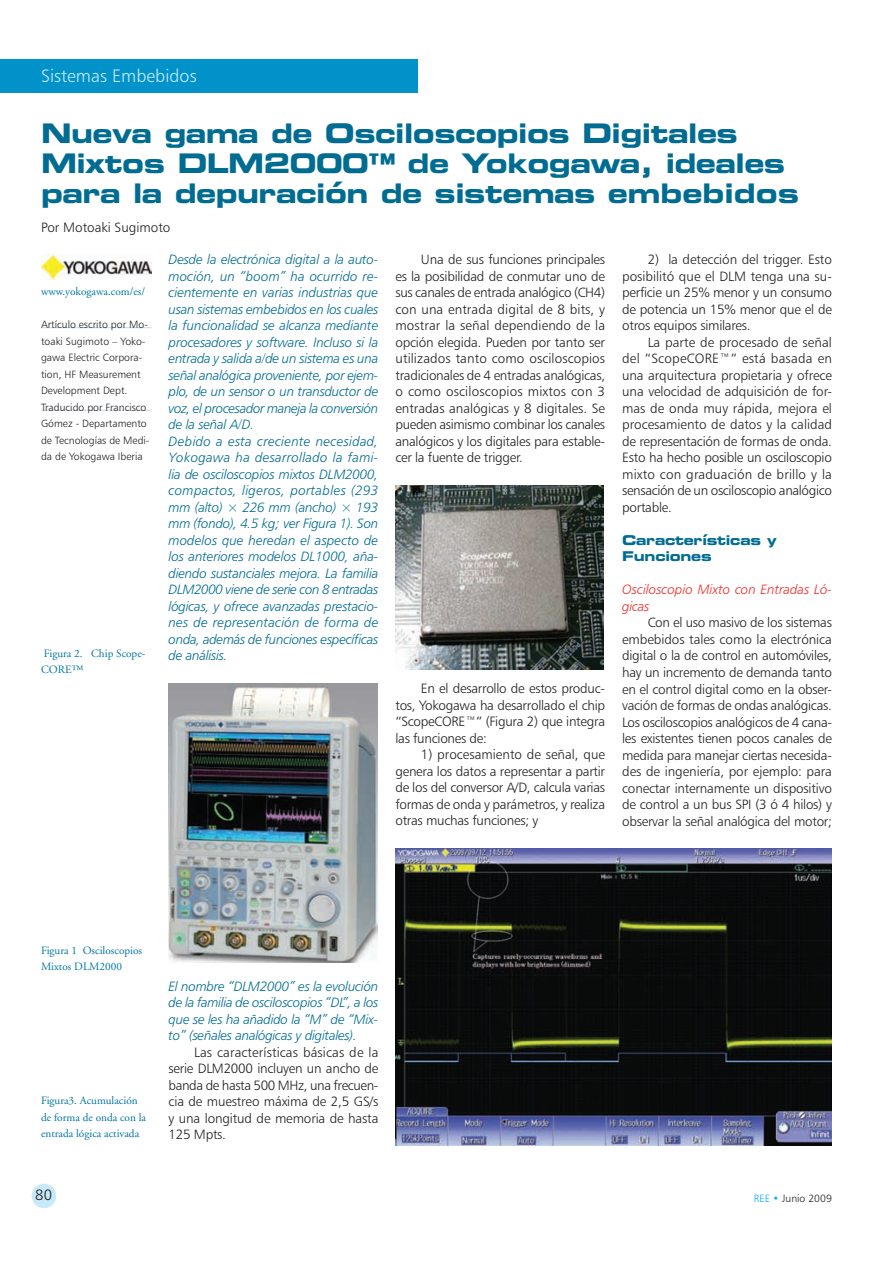
<style>
.page{position:relative;width:890px;height:1261px;background:#fff}
.page>*{position:absolute;margin:0;border:0;box-sizing:border-box;transform-origin:0 0}
.t1{font:27px/30px "Eurostile Bold Extended Two";letter-spacing:-.02em;color:#006c92}
.t2{font:18px "Humanist 777 BT Light B";color:#c6eafa}
.t3{font:15px "Humanist 777 BT Light B";color:#231f20}
.t4{font:13.5px/16.5px "Humanist 777 BT Light B";letter-spacing:-.02em;color:#231f20;text-align:justify}
.t5{font:13.5px/16.5px "Humanist 777 BT Light Italic B";letter-spacing:-.02em;color:#006c92}
.t6{font:13.5px/16.5px "Humanist 777 BT Light Italic B";letter-spacing:-.005em;color:#ee2f2a}
.t7{font:13.5px/16.5px "Eurostile Bold Extended Two";letter-spacing:-.02em;color:#006c92}
.t8{font:13.5px "Humanist 777 BT Light B";color:#231f20}
.t9{font:11.25px/16.5px "Adobe Garamond";color:#0076a3}
.t10{font:10.5px/16.5px "Humanist 777 BT Light B";color:#231f20}
.s1{color:#00aeef}
</style>
<div class="page">
<div style="left:32px;top:1183px;width:24px;height:25px;background:#c6eafa;border-radius:50%"></div>
<div style="left:0;top:60px;width:417px;height:33px;background:#0092c8"></div>
<hr style="left:41px;top:327px;width:111px;height:1px;background:#c4dae6">
<hr style="left:41px;top:410px;width:111px;height:1px;background:#c4dae6">
<img style="left:41px;top:254px;width:111px;height:25px">
<img style="left:169px;top:683px;width:208px;height:279px">
<img style="left:395px;top:485px;width:208px;height:185px">
<img style="left:395px;top:848px;width:437px;height:297px">
<h2 class="t2" style="left:41px;top:68px;width:157px">Sistemas Embebidos</h2>
<h1 class="t1" style="left:41px;top:121px;width:760px">Nueva gama de Osciloscopios Digitales<br>Mixtos DLM2000™ de Yokogawa, ideales para la depuración de sistemas embebidos</h1>
<p class="t8" style="left:41px;top:222px;width:131px">Por Motoaki Sugimoto</p>
<p class="t9" style="left:41px;top:284px;width:106px">www.yokogawa.com/es/</p>
<p class="t10" style="left:41px;top:317px;width:110px">Artículo escrito por Mo&shy;toaki Sugimoto – Yoko&shy;gawa Electric Corpora&shy;tion, HF Measurement<br>Development Dept.<br>Traducido por Francisco<br>Gómez - Departamento de Tecnologías de Medi&shy;da de Yokogawa Iberia</p>
<p class="t9" style="left:41px;top:645px;width:106px">Figura 2. Chip Scope-<br>CORE™</p>
<p class="t5" style="left:169px;top:252px;width:211px">Desde la electrónica digital a la auto&shy;moción, un “boom” ha ocurrido re&shy;cientemente en varias industrias que usan sistemas embebidos en los cuales la funcionalidad se alcanza mediante procesadores y software. Incluso si la entrada y salida a/de un sistema es una señal analógica proveniente, por ejem&shy;plo, de un sensor o un transductor de voz, el procesador maneja la conversión de la señal A/D.<br>Debido a esta creciente necesidad, Yokogawa ha desarrollado la fami&shy;lia de osciloscopios mixtos DLM2000, compactos, ligeros, portables (293 mm (alto) × 226 mm (ancho) × 193 mm (fondo), 4.5 kg; ver Figura 1). Son modelos que heredan el aspecto de los anteriores modelos DL1000, aña&shy;diendo sustanciales mejora. La familia DLM2000 viene de serie con 8 entradas lógicas, y ofrece avanzadas prestacio&shy;nes de representación de forma de onda, además de funciones específicas de análisis.</p>
<p class="t4" style="left:395px;top:252px;width:211px;text-indent:26px">Una de sus funciones principales es la posibilidad de conmutar uno de sus canales de entrada analógico (CH4) con una entrada digital de 8 bits, y mostrar la señal dependiendo de la opción elegida. Pueden por tanto ser utilizados tanto como osciloscopios tradicionales de 4 entradas analógicas, o como osciloscopios mixtos con 3 entradas analógicas y 8 digitales. Se pueden asimismo combinar los canales analógicos y los digitales para estable&shy;cer la fuente de trigger.</p>
<p class="t4" style="left:395px;top:681px;width:211px;text-indent:26px">En el desarrollo de estos produc&shy;tos, Yokogawa ha desarrollado el chip “ScopeCORE™” (Figura 2) que integra las funciones de:</p>
<p class="t4" style="left:395px;top:747px;width:211px;text-indent:26px">1) procesamiento de señal, que genera los datos a representar a partir de los del conversor A/D, calcula varias formas de onda y parámetros, y realiza otras muchas funciones; y</p>
<p class="t4" style="left:622px;top:252px;width:211px;text-indent:26px">2) la detección del trigger. Esto posibilitó que el DLM tenga una su&shy;perficie un 25% menor y un consumo de potencia un 15% menor que el de otros equipos similares.</p>
<p class="t4" style="left:622px;top:335px;width:211px;text-indent:26px">La parte de procesado de señal del “ScopeCORE™” está basada en una arquitectura propietaria y ofrece una velocidad de adquisición de for&shy;mas de onda muy rápida, mejora el procesamiento de datos y la calidad de representación de formas de onda.<br>Esto ha hecho posible un osciloscopio mixto con graduación de brillo y la sensación de un osciloscopio analógico portable.</p>
<p class="t7" style="left:622px;top:533px;width:156px">Características y<br>Funciones</p>
<p class="t6" style="left:622px;top:582px;width:211px">Osciloscopio Mixto con Entradas Ló&shy;gicas</p>
<p class="t4" style="left:622px;top:615px;width:211px;text-indent:26px">Con el uso masivo de los sistemas embebidos tales como la electrónica digital o la de control en automóviles, hay un incremento de demanda tanto en el control digital como en la obser&shy;vación de formas de ondas analógicas.<br>Los osciloscopios analógicos de 4 cana&shy;les existentes tienen pocos canales de medida para manejar ciertas necesida&shy;des de ingeniería, por ejemplo: para conectar internamente un dispositivo de control a un bus SPI (3 ó 4 hilos) y observar la señal analógica del motor;</p>
<p class="t9" style="left:41px;top:943px;width:103px">Figura 1 Osciloscopios<br>Mixtos DLM2000</p>
<p class="t9" style="left:41px;top:1093px;width:107px">Figura3. Acumulación de forma de onda con la entrada lógica activada</p>
<p class="t5" style="left:169px;top:978px;width:211px;text-align:justify">El nombre “DLM2000” es la evolución de la familia de osciloscopios “DL”, a los que se les ha añadido la “M” de “Mix&shy;to” (señales analógicas y digitales).</p>
<p class="t4" style="left:169px;top:1044px;width:211px;text-indent:26px">Las características básicas de la serie DLM2000 incluyen un ancho de banda de hasta 500 MHz, una frecuen&shy;cia de muestreo máxima de 2,5 GS/s y una longitud de memoria de hasta 125 Mpts.</p>
<p class="t3" style="left:35px;top:1188px;width:18px">80</p>
<p class="t10" style="left:754px;top:1190px;width:80px"><span class="s1">REE •</span> Junio 2009</p>
</div>
